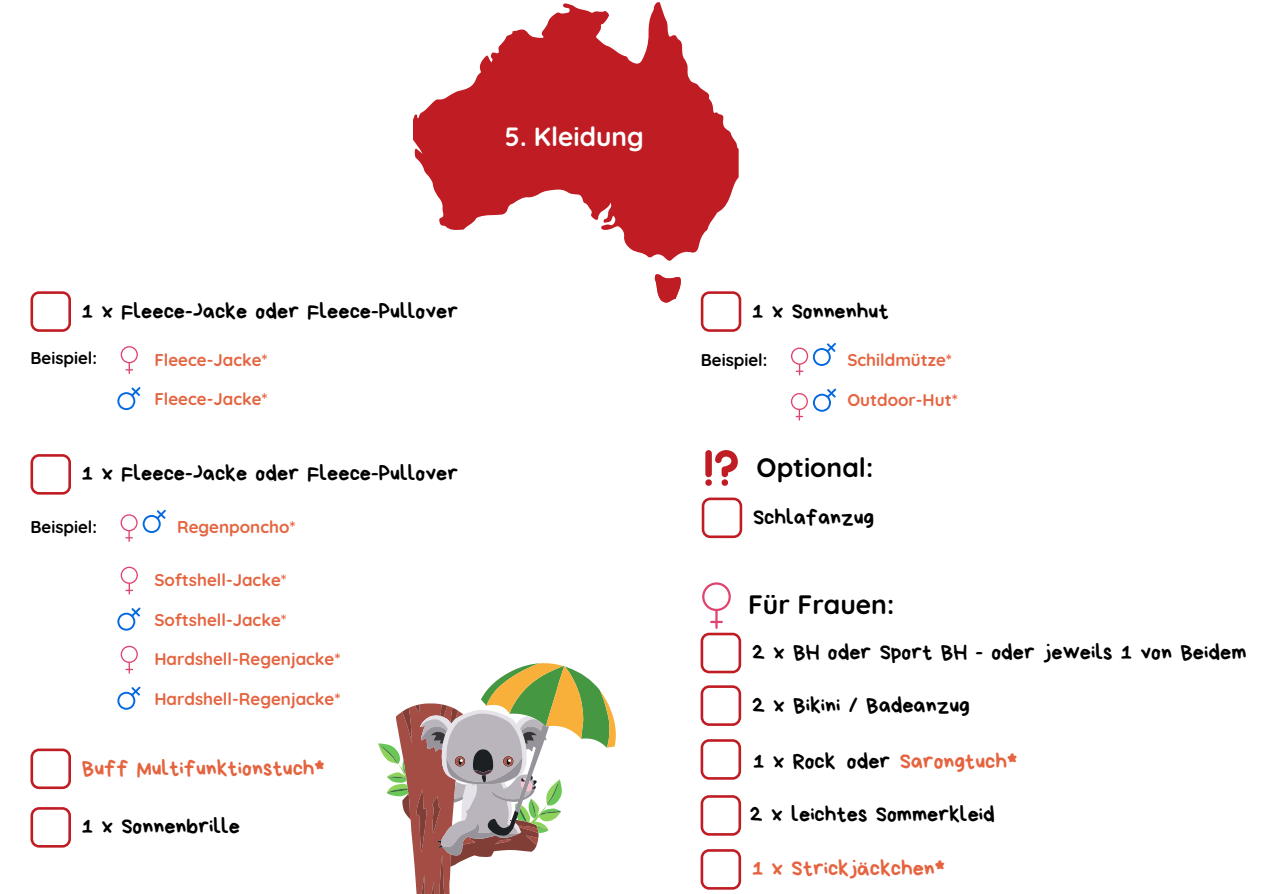
<style>
.page{position:relative;width:1263px;height:894px;background:#fff}
.page>*{position:absolute;margin:0;border:0;box-sizing:border-box;transform-origin:0 0}
.t1{font:700 26.55px "Quicksand";color:#000}
.t2{font:700 26.25px "Quicksand";color:#fff}
.t3{font:22.2px "Bryndan Write";color:#000}
.t4{font:22.2px "Bryndan Write";color:#e56440}
.t5{font:700 16.95px "Quicksand";color:#e56440}
.t6{font:700 16.95px "Quicksand";color:#000}
.s1{font-weight:500}
.s2{color:#000}
</style>
<div class="page">
<svg style="left:413px;top:2px;width:326px;height:259px;fill:#bf1c23"></svg>
<svg style="left:655px;top:274px;width:26px;height:29px"></svg>
<svg style="left:31px;top:291px;width:40px;height:41px"></svg>
<svg style="left:121px;top:346px;width:17px;height:28px"></svg>
<svg style="left:117px;top:387px;width:24px;height:23px"></svg>
<svg style="left:31px;top:454px;width:40px;height:40px"></svg>
<svg style="left:121px;top:509px;width:45px;height:32px"></svg>
<svg style="left:121px;top:566px;width:17px;height:28px"></svg>
<svg style="left:117px;top:607px;width:24px;height:23px"></svg>
<svg style="left:121px;top:645px;width:17px;height:28px"></svg>
<svg style="left:117px;top:686px;width:24px;height:23px"></svg>
<svg style="left:31px;top:748px;width:40px;height:40px"></svg>
<svg style="left:31px;top:807px;width:40px;height:40px"></svg>
<svg style="left:701px;top:291px;width:40px;height:41px"></svg>
<svg style="left:791px;top:343px;width:45px;height:32px"></svg>
<svg style="left:791px;top:388px;width:45px;height:32px"></svg>
<svg style="left:705px;top:450px;width:33px;height:35px"></svg>
<div style="left:705px;top:450px;width:7px;height:27px;background:#bf1c23;border-radius:3px"></div>
<svg style="left:702px;top:497px;width:40px;height:41px"></svg>
<svg style="left:701px;top:582px;width:40px;height:91px"></svg>
<svg style="left:701px;top:685px;width:40px;height:40px"></svg>
<svg style="left:701px;top:739px;width:40px;height:40px"></svg>
<svg style="left:701px;top:795px;width:40px;height:40px"></svg>
<svg style="left:701px;top:849px;width:40px;height:40px"></svg>
<svg style="left:378px;top:663px;width:238px;height:230px"></svg>
<p class="t2" style="left:505px;top:120px;width:140px">5. Kleidung</p>
<p class="t3" style="left:82px;top:299px;width:378px">1 x Fleece-Jacke oder Fleece-Pullover</p>
<p class="t6" style="left:31px;top:347px;width:68px">Beispiel:</p>
<p class="t5" style="left:154px;top:348px;width:115px">Fleece-Jacke*</p>
<p class="t5" style="left:154px;top:388px;width:115px">Fleece-Jacke*</p>
<p class="t3" style="left:82px;top:462px;width:378px">1 x Fleece-Jacke oder Fleece-Pullover</p>
<p class="t6" style="left:31px;top:515px;width:68px">Beispiel:</p>
<p class="t5" style="left:177px;top:516px;width:120px">Regenponcho*</p>
<p class="t5" style="left:154px;top:569px;width:134px">Softshell-Jacke<span class="s1">*</span></p>
<p class="t5" style="left:154px;top:608px;width:134px">Softshell-Jacke<span class="s1">*</span></p>
<p class="t5" style="left:154px;top:648px;width:188px">Hardshell-Regenjacke*</p>
<p class="t5" style="left:154px;top:687px;width:188px">Hardshell-Regenjacke*</p>
<p class="t4" style="left:82px;top:756px;width:244px">Buff Multifunktionstuch*</p>
<p class="t3" style="left:82px;top:815px;width:160px">1 x Sonnenbrille</p>
<p class="t3" style="left:752px;top:299px;width:138px">1 x Sonnenhut</p>
<p class="t6" style="left:701px;top:349px;width:68px">Beispiel:</p>
<p class="t5" style="left:847px;top:349px;width:106px">Schildmütze*</p>
<p class="t5" style="left:847px;top:389px;width:112px">Outdoor-Hut*</p>
<p class="t1" style="left:757px;top:450px;width:118px">Optional:</p>
<p class="t3" style="left:753px;top:506px;width:123px">Schlafanzug</p>
<p class="t1" style="left:748px;top:587px;width:148px">Für Frauen:</p>
<p class="t3" style="left:752px;top:641px;width:496px">2 x BH oder Sport BH - oder jeweils 1 von Beidem</p>
<p class="t3" style="left:752px;top:693px;width:219px">2 x Bikini / Badeanzug</p>
<p class="t4" style="left:753px;top:749px;width:265px"><span class="s2">1 x Rock oder</span> Sarongtuch*</p>
<p class="t3" style="left:750px;top:803px;width:246px">2 x leichtes Sommerkleid</p>
<p class="t4" style="left:752px;top:857px;width:194px">1 x Strickjäckchen*</p>
</div>
